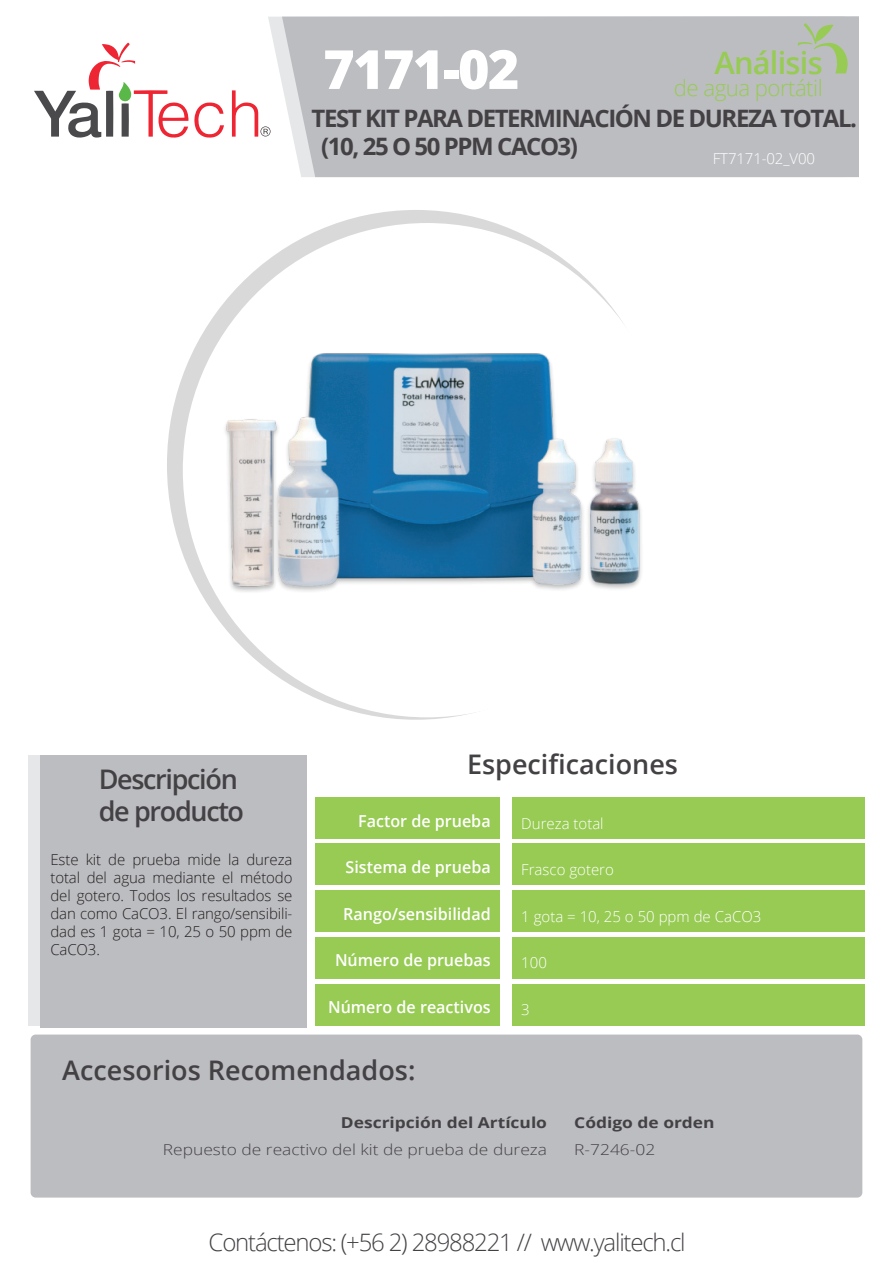
<style>
.page{position:relative;width:893px;height:1263px;background:#fff}
.page>*{position:absolute;margin:0;border:0;box-sizing:border-box;transform-origin:0 0}
.t1{font:800 54px "Open Sans";letter-spacing:-.035em;color:#fff}
.t2{font:600 30.9px "Open Sans";letter-spacing:-.025em;color:#97cb54}
.t3{font:600 27px "Open Sans";color:#444145}
.t4{font:600 27px/32.4px "Open Sans";letter-spacing:-.05em;color:#444145}
.t5{font:700 24px/28.5px "Open Sans";letter-spacing:-.06em;color:#444145}
.t6{font:300 24px "Open Sans";letter-spacing:-.05em;color:#444145}
.t7{font:300 22.35px "Open Sans";letter-spacing:-.025em;color:#97cb54}
.t8{font:600 16.5px "Open Sans";color:#fff}
.t9{font:300 15px/18px "Open Sans";letter-spacing:-.01em;color:#231f20;text-align:justify}
.t10{font:300 15px "Open Sans";color:#fff}
.t11{font:300 15px "Open Sans";color:#444145;scale:1.16 1}
.t12{font:700 15px "Open Sans";color:#444145;scale:1.16 1}
</style>
<div class="page">
<div style="left:167px;top:210px;width:498px;height:510px;background:#dad9da;border-radius:50%"></div>
<div style="left:183px;top:223px;width:488px;height:494px;background:#fff;border-radius:50%"></div>
<img style="left:216px;top:249px;width:425px;height:443px">
<div style="left:31px;top:1034px;width:831px;height:163px;background:#bcbdc0;border-radius:5px"></div>
<div style="left:315px;top:844px;width:185px;height:41px;background:#97cb54"></div>
<div style="left:512px;top:844px;width:353px;height:41px;background:#97cb54"></div>
<div style="left:315px;top:890px;width:185px;height:42px;background:#97cb54"></div>
<div style="left:512px;top:890px;width:353px;height:42px;background:#97cb54"></div>
<div style="left:315px;top:937px;width:185px;height:42px;background:#97cb54"></div>
<div style="left:512px;top:937px;width:353px;height:42px;background:#97cb54"></div>
<div style="left:315px;top:984px;width:185px;height:41px;background:#97cb54"></div>
<div style="left:512px;top:984px;width:353px;height:41px;background:#97cb54"></div>
<div style="left:315px;top:797px;width:185px;height:42px;background:#97cb54"></div>
<div style="left:512px;top:797px;width:353px;height:42px;background:#97cb54"></div>
<div style="left:28px;top:755px;width:223px;height:271px;background:#e6e7e9"></div>
<div style="left:40px;top:755px;width:267px;height:272px;background:#bcbdc0"></div>
<svg style="left:268px;top:17px;width:14px;height:65px"></svg>
<div style="left:282px;top:16px;width:577px;height:161px;background:#bcbdc0"></div>
<svg style="left:194px;top:102px;width:30px;height:36px"></svg>
<svg style="left:34px;top:43px;width:154px;height:95px"></svg>
<svg style="left:232px;top:90px;width:39px;height:47px"></svg>
<svg style="left:798px;top:23px;width:50px;height:50px;background:#b3c0a8"></svg>
<h1 class="t1" style="left:323px;top:28px;width:198px">7171-02</h1>
<h2 class="t2" style="left:714px;top:42px;width:110px">Análisis</h2>
<h3 class="t7" style="left:674px;top:73px;width:150px">de agua portátil</h3>
<h3 class="t5" style="left:321px;top:103px;width:537px;text-indent:-10px">TEST KIT PARA DETERMINACIÓN DE DUREZA TOTAL. (10, 25 O 50 PPM CACO3)</h3>
<p class="t10" style="left:713px;top:148px;width:104px">FT7171-02_V00</p>
<h3 class="t4" style="left:99px;top:762px;width:147px">Descripción de producto</h3>
<p class="t9" style="left:50px;top:850px;width:244px">Este kit de prueba mide la dureza total del agua mediante el método del gotero. Todos los resultados se dan como CaCO3. El rango/sensibili&shy;dad es 1 gota = 10, 25 o 50 ppm de CaCO3.</p>
<h3 class="t3" style="left:467px;top:745px;width:213px">Especificaciones</h3>
<p class="t8" style="left:358px;top:809px;width:134px">Factor de prueba</p>
<p class="t8" style="left:346px;top:856px;width:147px">Sistema de prueba</p>
<p class="t8" style="left:343px;top:902px;width:149px">Rango/sensibilidad</p>
<p class="t8" style="left:335px;top:949px;width:157px">Número de pruebas</p>
<p class="t8" style="left:328px;top:995px;width:164px">Número de reactivos</p>
<p class="t10" style="left:521px;top:813px;width:84px">Dureza total</p>
<p class="t10" style="left:521px;top:859px;width:94px">Frasco gotero</p>
<p class="t10" style="left:521px;top:906px;width:242px">1 gota = 10, 25 o 50 ppm de CaCO3</p>
<p class="t10" style="left:521px;top:952px;width:27px">100</p>
<p class="t10" style="left:521px;top:999px;width:10px">3</p>
<h3 class="t3" style="left:62px;top:1051px;width:355px">Accesorios Recomendados:</h3>
<p class="t12" style="left:341px;top:1112px;width:179px">Descripción del Artículo</p>
<p class="t11" style="left:163px;top:1139px;width:333px">Repuesto de reactivo del kit de prueba de dureza</p>
<p class="t12" style="left:574px;top:1112px;width:123px">Código de orden</p>
<p class="t11" style="left:574px;top:1139px;width:71px">R-7246-02</p>
<h3 class="t6" style="left:209px;top:1225px;width:479px">Contáctenos: (+56 2) 28988221 // www.yalitech.cl</h3>
</div>
